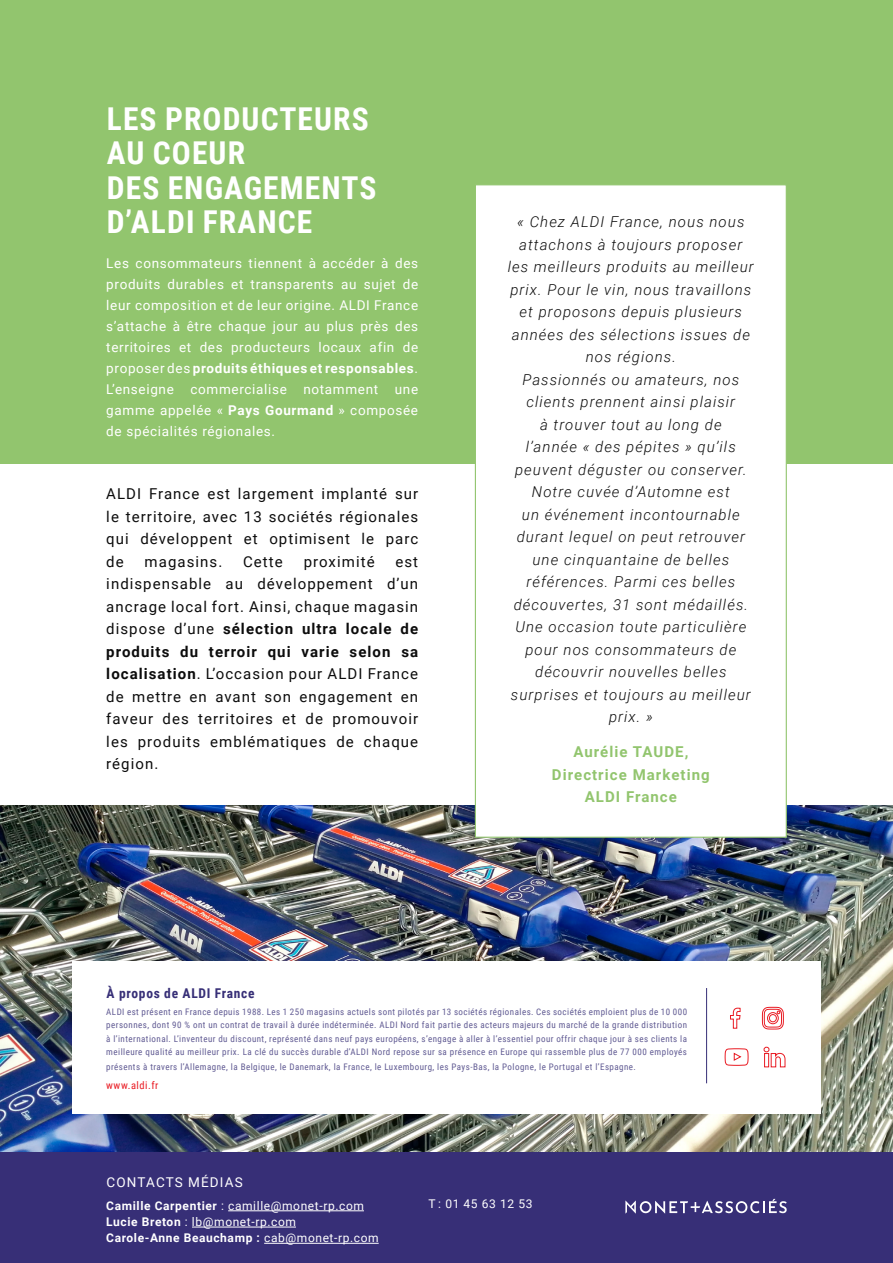
<style>
.page{position:relative;width:893px;height:1263px;background:#fff}
.page>*{position:absolute;margin:0;border:0;box-sizing:border-box;transform-origin:0 0}
.t1{font:700 31.5px/34.5px "Roboto Condensed";letter-spacing:.035em;color:#fff}
.t2{font:italic 300 15px/22.5px "Roboto";letter-spacing:.07em;color:#0c0c0c;text-align:center}
.t3{font:15px/22.5px "Roboto";letter-spacing:.07em;color:#0c0c0c;text-align:justify}
.t4{font:700 15px/22.5px "Roboto";letter-spacing:.07em;color:#92c56e;text-align:center}
.t5{font:13.5px/21px "Roboto";letter-spacing:.05em;color:#fff;text-align:justify}
.t6{font:700 13.5px "Roboto Condensed";letter-spacing:.05em;color:#372f77}
.t7{font:13.5px "Roboto";letter-spacing:.085em;color:#fff}
.t8{font:12px/16.2px "Roboto";letter-spacing:.05em;color:#fff}
.t9{font:10.5px "Roboto Condensed";letter-spacing:.05em;color:#e91b23}
.t10{font:9px/13.5px "Roboto Condensed";letter-spacing:.05em;color:#615b93;text-align:justify}
.s1{font-weight:700}
</style>
<div class="page">
<img style="left:0;top:806px;width:893px;height:346px">
<div style="left:72px;top:961px;width:749px;height:152px;background:#fff"></div>
<div style="left:0;top:0;width:893px;height:463px;background:#92c56e"></div>
<div style="left:475px;top:184px;width:312px;height:654px;background:#fff;border:1px solid #92c56e"></div>
<svg style="left:730px;top:1007px;width:11px;height:22px"></svg>
<svg style="left:724px;top:1048px;width:25px;height:18px"></svg>
<svg style="left:763px;top:1046px;width:23px;height:21px"></svg>
<svg style="left:762px;top:1007px;width:22px;height:23px"></svg>
<hr style="left:706px;top:988px;width:1px;height:95px;background:#372f77">
<div style="left:0;top:1152px;width:893px;height:111px;background:#372f77"></div>
<hr style="left:228px;top:1210px;width:136px;height:1px;background:#fff">
<hr style="left:192px;top:1227px;width:104px;height:1px;background:#fff">
<hr style="left:264px;top:1243px;width:115px;height:1px;background:#fff">
<svg style="left:625px;top:1199px;width:162px;height:14px"></svg>
<h1 class="t1" style="left:107px;top:100px;width:271px">LES PRODUCTEURS<br>AU COEUR<br>DES ENGAGEMENTS<br>D’ALDI FRANCE</h1>
<p class="t5" style="left:106px;top:252px;width:313px">Les consommateurs tiennent à accéder à des produits durables et transparents au sujet de leur composition et de leur origine. ALDI France s’attache à être chaque jour au plus près des territoires et des producteurs locaux afin de proposer des <span class="s1">produits éthiques et responsables</span>.<br>L’enseigne commercialise notamment une gamme appelée « <span class="s1">Pays Gourmand</span> » composée de spécialités régionales.</p>
<h2 class="t3" style="left:106px;top:482px;width:313px">ALDI France est largement implanté sur le territoire, avec 13 sociétés régionales qui développent et optimisent le parc de</h2>
<h2 class="t3" style="left:145px;top:550px;width:79px">magasins.</h2>
<h2 class="t3" style="left:243px;top:550px;width:41px">Cette</h2>
<h2 class="t3" style="left:304px;top:550px;width:72px">proximité</h2>
<p class="t3" style="left:106px;top:550px;width:313px;text-indent:289px">est indispensable au développement d’un ancrage local fort. Ainsi, chaque magasin dispose d’une <span class="s1">sélection ultra locale de produits du terroir qui varie selon sa localisation</span>. L’occasion pour ALDI France de mettre en avant son engagement en faveur des territoires et de promouvoir les produits emblématiques de chaque région.</p>
<p class="t2" style="left:508px;top:210px;width:248px">« Chez ALDI France, nous nous attachons à toujours proposer les meilleurs produits au meilleur prix. Pour le vin, nous travaillons et proposons depuis plusieurs années des sélections issues de nos régions.<br>Passionnés ou amateurs, nos clients prennent ainsi plaisir<br>à trouver tout au long de<br>l’année « des pépites » qu’ils peuvent déguster ou conserver.<br>Notre cuvée d’Automne est<br>un événement incontournable durant lequel on peut retrouver une cinquantaine de belles références. Parmi ces belles découvertes, 31 sont médaillés.<br>Une occasion toute particulière pour nos consommateurs de découvrir nouvelles belles surprises et toujours au meilleur prix. »</p>
<h2 class="t4" style="left:552px;top:740px;width:159px">Aurélie TAUDE,<br>Directrice Marketing<br>ALDI France</h2>
<h3 class="t6" style="left:107px;top:984px;width:149px">À propos de ALDI France</h3>
<p class="t10" style="left:106px;top:1005px;width:582px">ALDI est présent en France depuis 1988. Les 1 250 magasins actuels sont pilotés par 13 sociétés régionales. Ces sociétés emploient plus de 10 000 personnes, dont 90 % ont un contrat de travail à durée indéterminée. ALDI Nord fait partie des acteurs majeurs du marché de la grande distribution à l’international. L’inventeur du discount, représenté dans neuf pays européens, s’engage à aller à l’essentiel pour offrir chaque jour à ses clients la meilleure qualité au meilleur prix. La clé du succès durable d’ALDI Nord repose sur sa présence en Europe qui rassemble plus de 77 000 employés</p>
<p class="t10" style="left:106px;top:1060px;width:531px">présents à travers l’Allemagne, la Belgique, le Danemark, la France, le Luxembourg, les Pays-Bas, la Pologne, le Portugal et l’Espagne.</p>
<p class="t9" style="left:106px;top:1078px;width:54px">www.aldi.fr</p>
<h3 class="t7" style="left:107px;top:1173px;width:138px">CONTACTS MÉDIAS</h3>
<h3 class="t8" style="left:106px;top:1197px;width:274px"><span class="s1">Camille Carpentier</span> : camille@monet-rp.com<br><span class="s1">Lucie Breton</span> : lb@monet-rp.com<br><span class="s1">Carole-Anne Beauchamp :</span> cab@monet-rp.com</h3>
<h3 class="t8" style="left:428px;top:1195px;width:106px">T : 01 45 63 12 53</h3>
</div>
